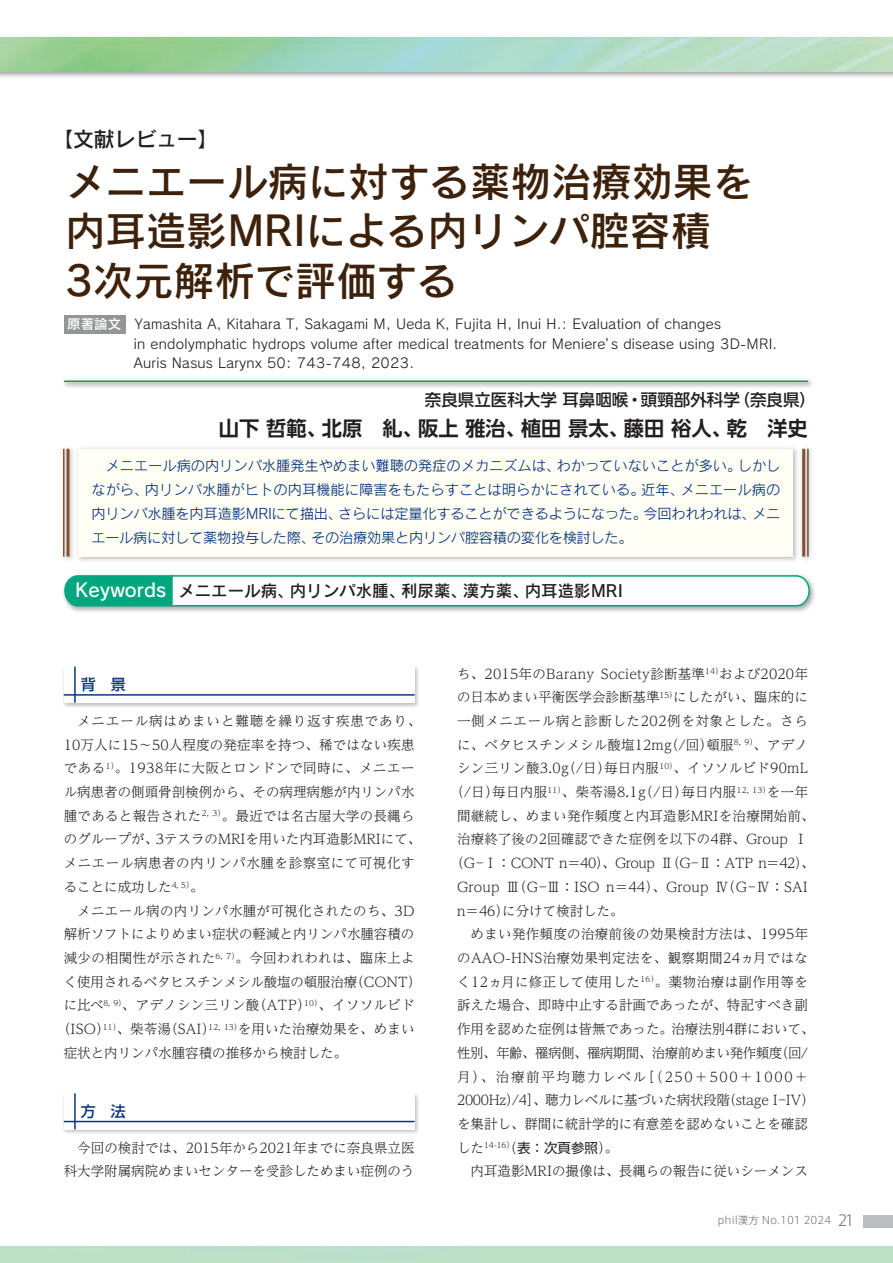
<style>
.page{position:relative;width:893px;height:1263px;background:#fff}
.page>*{position:absolute;margin:0;border:0;box-sizing:border-box;transform-origin:0 0}
.t1{font:40.5px/49.5px "Rodin Pro DB";color:#3e210a}
.t2{font:21px "Rodin Pro DB";letter-spacing:-.01em;color:#231f20}
.t3{font:700 20.25px "UD Shin Go Pr 6 De";color:#231f20}
.t4{font:18.75px "Rodin Pro DB";color:#fff}
.t5{font:16.5px "Rodin Pro DB";color:#231f20}
.t6{font:500 16.5px "UD Shin Go Pr 6";color:#231f20}
.t7{font:500 15px "UD Shin Go Pr 6";color:#08357c}
.t8{font:14.25px/24px "Rodin Pro M";letter-spacing:-.02em;color:#08357c;text-align:justify}
.t9{font:300 13.5px/23.7px "UD Reimin Pr 6";letter-spacing:.01em;color:#231f20}
.t10{font:13.5px/19.5px "Rodin Pro M";letter-spacing:.025em;color:#231f20}
.t11{font:300 13.5px "UD Reimin Pr 6";letter-spacing:-.025em;color:#231f20}
.t12{font:300 13.5px "UD Reimin Pr 6";letter-spacing:-.035em;color:#231f20}
.t13{font:300 13.5px "UD Reimin Pr 6";letter-spacing:-.01em;color:#231f20}
.t14{font:300 13.5px "UD Reimin Pr 6";letter-spacing:.03em;color:#231f20}
.t15{font:300 13.5px "UD Reimin Pr 6";letter-spacing:.035em;color:#231f20}
.t16{font:300 13.5px "UD Reimin Pr 6";letter-spacing:-.04em;color:#231f20}
.t17{font:300 13.5px "UD Reimin Pr 6";letter-spacing:.125em;color:#231f20}
.t18{font:300 13.5px "UD Reimin Pr 6";letter-spacing:.045em;color:#231f20}
.t19{font:300 10.5px "Axis Std";color:#6c6d70}
.t20{font:300 7.8px "UD Reimin Pr 6";color:#231f20}
.s1{font-family:"Rodin Pro DB";color:#fff}
.s2{font-size:13.5px}
.s3{font-family:"UD Shin Go Pr 6";font-weight:400;font-size:13.5px}
.s4{font-size:15px}
</style>
<div class="page">
<img style="left:78px;top:447px;width:719px;height:114px">
<div style="left:79px;top:449px;width:714px;height:108px;background:#fffef4"></div>
<img style="left:69px;top:582px;width:746px;height:30px">
<svg style="left:63px;top:574px;width:748px;height:33px"></svg>
<hr style="left:64px;top:381px;width:744px;height:1px;background:#00a54f">
<img style="left:62px;top:448px;width:16px;height:112px">
<hr style="left:67px;top:449px;width:3px;height:108px;background:#835237">
<img style="left:797px;top:448px;width:15px;height:112px">
<hr style="left:802px;top:449px;width:3px;height:108px;background:#835237">
<div style="left:64px;top:315px;width:61px;height:18px;background:#939598"></div>
<div style="left:863px;top:1215px;width:30px;height:13px;background:#bcbdc0"></div>
<div style="left:62px;top:664px;width:358px;height:44px;background:#231f20;opacity:.3"></div>
<div style="left:64px;top:667px;width:351px;height:36px;background:#fff"></div>
<hr style="left:74px;top:667px;width:2px;height:36px;background:#08357c">
<hr style="left:64px;top:694px;width:351px;height:2px;background:#08357c">
<div style="left:62px;top:1091px;width:358px;height:44px;background:#231f20;opacity:.3"></div>
<div style="left:64px;top:1093px;width:351px;height:36px;background:#fff"></div>
<hr style="left:74px;top:1093px;width:2px;height:36px;background:#08357c">
<hr style="left:64px;top:1121px;width:351px;height:1px;background:#08357c">
<h2 class="t2" style="left:52px;top:126px;width:168px">【文献レビュー】</h2>
<h1 class="t1" style="left:65px;top:155px;width:690px">メニエール病に対する薬物治療効果を内耳造影MRIによる内リンパ腔容積<br>3次元解析で評価する</h1>
<p class="t10" style="left:134px;top:314px;width:645px;text-indent:-67px"><span class="s1">原著論文</span> Yamashita A, Kitahara T, Sakagami M, Ueda K, Fujita H, Inui H.: Evaluation of changes<br>in endolymphatic hydrops volume after medical treatments for Meniere’s disease using 3D-MRI.<br>Auris Nasus Larynx 50: 743-748, 2023.</p>
<p class="t6" style="left:425px;top:386px;width:393px">奈良県立医科大学 耳鼻咽喉・頭頸部外科学（奈良県）</p>
<h3 class="t3" style="left:219px;top:412px;width:590px">山下 哲範、北原　糺、阪上 雅治、植田 景太、藤田 裕人、乾　洋史</h3>
<p class="t8" style="left:91px;top:453px;width:691px;text-indent:14px">メニエール病の内リンパ水腫発生やめまい難聴の発症のメカニズムは、わかっていないことが多い。しかしながら、内リンパ水腫がヒトの内耳機能に障害をもたらすことは明らかにされている。近年、メニエール病の内リンパ水腫を内耳造影MRIにて描出、さらには定量化することができるようになった。今回われわれは、メニエール病に対して薬物投与した際、その治療効果と内リンパ腔容積の変化を検討した。</p>
<p class="t5" style="left:178px;top:580px;width:446px">メニエール病、内リンパ水腫、利尿薬、漢方薬、内耳造影MRI</p>
<h3 class="t4" style="left:76px;top:578px;width:92px">Keywords</h3>
<p class="t7" style="left:81px;top:672px;width:46px">背　景</p>
<p class="t9" style="left:64px;top:708px;width:359px;text-indent:14px">メニエール病はめまいと難聴を繰り返す疾患であり、<br>10万人に15～50人程度の発症率を持つ、稀ではない疾患である<sup>1）</sup>。1938年に大阪とロンドンで同時に、メニエール病患者の側頭骨剖検例から、その病理病態が内リンパ水腫であると報告された<sup>2,</sup> <sup>3）</sup>。最近では名古屋大学の長縄らのグループが、3テスラのMRIを用いた内耳造影MRIにて、メニエール病患者の内リンパ水腫を診察室にて可視化することに成功した<sup>4,</sup> <sup>5）</sup>。</p>
<p class="t9" style="left:77px;top:898px;width:339px">メニエール病の内リンパ水腫が可視化されたのち、3D</p>
<p class="t9" style="left:64px;top:922px;width:352px">解析ソフトによりめまい症状の軽減と内リンパ水腫容積の</p>
<p class="t9" style="left:64px;top:945px;width:352px">減少の相関性が示された<sup>6,</sup> <sup>7）</sup>。今回われわれは、臨床上よ</p>
<p class="t13" style="left:64px;top:971px;width:359px">く使用されるベタヒスチンメシル酸塩の頓服治療（CONT）</p>
<p class="t9" style="left:64px;top:993px;width:352px">に比べ<sup>8,</sup> <sup>9）</sup>、アデノシン三リン酸（ATP）<sup>10）</sup>、イソソルビド</p>
<p class="t9" style="left:57px;top:1017px;width:359px">（ISO）<sup>11）</sup>、柴苓湯（SAI）<sup>12,</sup> <sup>13）</sup>を用いた治療効果を、めまい</p>
<p class="t9" style="left:64px;top:1040px;width:285px">症状と内リンパ水腫容積の推移から検討した。</p>
<p class="t7" style="left:81px;top:1099px;width:46px">方　法</p>
<p class="t9" style="left:64px;top:1135px;width:352px;text-align:right">今回の検討では、2015年から2021年までに奈良県立医科大学附属病院めまいセンターを受診しためまい症例のう</p>
<p class="t9" style="left:457px;top:661px;width:352px">ち、2015年のBarany Society診断基準<sup>14）</sup>および2020年</p>
<p class="t9" style="left:457px;top:685px;width:352px">の日本めまい平衡医学会診断基準<sup>15）</sup>にしたがい、臨床的に</p>
<p class="t18" style="left:457px;top:710px;width:352px">一側メニエール病と診断した202例を対象とした。さら</p>
<p class="t9" style="left:457px;top:732px;width:352px">に、ベタヒスチンメシル酸塩12mg（/回）頓服<sup>8,</sup> <sup>9）</sup>、アデノ</p>
<p class="t9" style="left:457px;top:756px;width:352px">シン三リン酸3.0g（/日）毎日内服<sup>10）</sup>、イソソルビド90mL</p>
<p class="t9" style="left:450px;top:780px;width:359px">（/日）毎日内服<sup>11）</sup>、柴苓湯8.1g（/日）毎日内服<sup>12,</sup> <sup>13）</sup>を一年</p>
<p class="t9" style="left:457px;top:803px;width:359px">間継続し、めまい発作頻度と内耳造影MRIを治療開始前、</p>
<p class="t9" style="left:457px;top:827px;width:352px">治療終了後の2回確認できた症例を以下の4群、Group Ⅰ</p>
<p class="t12" style="left:450px;top:852px;width:366px">（G−Ⅰ：CONT n＝40）、Group Ⅱ（G−Ⅱ：ATP n＝42）、</p>
<p class="t9" style="left:457px;top:874px;width:352px">Group Ⅲ（G−Ⅲ：ISO n＝44）、Group Ⅳ（G−Ⅳ：SAI</p>
<p class="t9" style="left:457px;top:898px;width:168px">n＝46）に分けて検討した。</p>
<p class="t9" style="left:471px;top:922px;width:339px">めまい発作頻度の治療前後の効果検討方法は、1995年</p>
<p class="t14" style="left:457px;top:947px;width:352px">のAAO-HNS治療効果判定法を、観察期間24ヵ月ではな</p>
<p class="t15" style="left:457px;top:971px;width:352px">く12ヵ月に修正して使用した<sup>16）</sup>。薬物治療は副作用等を</p>
<p class="t9" style="left:457px;top:993px;width:352px">訴えた場合、即時中止する計画であったが、特記すべき副</p>
<p class="t9" style="left:457px;top:1017px;width:359px">作用を認めた症例は皆無であった。治療法別4群において、</p>
<p class="t16" style="left:457px;top:1042px;width:352px">性別、年齢、罹病側、罹病期間、治療前めまい発作頻度（回/</p>
<p class="t17" style="left:457px;top:1065px;width:352px">月）、治療前平均聴力レベル［（250＋500＋1000＋</p>
<p class="t11" style="left:457px;top:1089px;width:359px">2000Hz）/4］、聴力レベルに基づいた病状段階（stage I−IV）</p>
<p class="t9" style="left:457px;top:1111px;width:352px">を集計し、群間に統計学的に有意差を認めないことを確認</p>
<p class="t20" style="left:457px;top:1139px;width:163px"><span class="s2">した</span>14-16）<span class="s2">（</span><span class="s3">表：次頁参照</span><span class="s2">）。</span></p>
<p class="t9" style="left:471px;top:1159px;width:339px">内耳造影MRIの撮像は、長縄らの報告に従いシーメンス</p>
<p class="t19" style="left:717px;top:1213px;width:139px">phil漢方 No.101 2024 <span class="s4">21</span></p>
</div>
